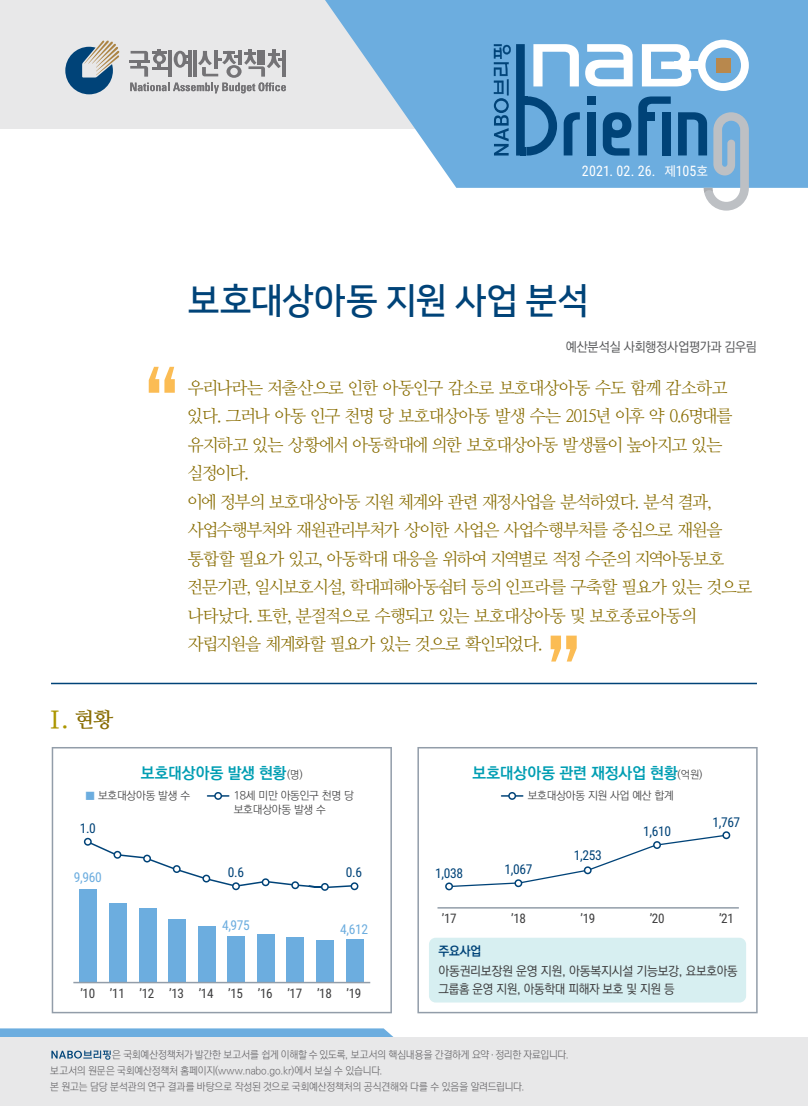
<style>
.page{position:relative;width:808px;height:1106px;background:#fff}
.page>*{position:absolute;margin:0;border:0;box-sizing:border-box;transform-origin:0 0}
.t1{font:35.7px "Nanum Square OTFB";letter-spacing:-.005em;color:#004378}
.t2{font:700 24px "Ko Pub Batang";color:#ac9601}
.t3{font:17.25px/28.5px "Nanum Myeongjo OTF";letter-spacing:-.055em;color:#886c00}
.t4{font:700 15.75px "Ko Pub Dotum";color:#009eb3}
.t5{font:14.4px "Roboto Condensed";letter-spacing:.01em;color:#fff}
.t6{font:13.5px "Roboto Condensed";letter-spacing:-.025em;color:#004378}
.t7{font:13.5px "Roboto Condensed";letter-spacing:-.025em;color:#6caddf}
.t8{font:13.2px "Roboto Condensed";letter-spacing:-.025em;color:#3e3e3f}
.t9{font:500 13.2px "Ko Pub Dotum";letter-spacing:-.025em;color:#595a5c}
.t10{font:500 12.75px/18px "Ko Pub Dotum";letter-spacing:-.02em;color:#3e3e3f}
.t11{font:700 12.75px "Ko Pub Dotum";color:#004378}
.t12{font:300 11.1px/13.4px "Ko Pub Dotum";letter-spacing:-.02em;color:#3e3e3f}
.t13{font:300 10.5px/15.8px "Ko Pub Dotum";letter-spacing:-.01em;color:#676669;scale:.96 1}
.s1{font-family:"Noto Sans CJ Kkr";font-size:13.2px}
.s2{font-family:"Nanum Myeongjo";font-size:21px;color:#886c00}
.s3{font-weight:300;font-size:10.95px;color:#3e3e3f}
.s4{font-size:10.5px;color:#6caddf}
</style>
<div class="page">
<div style="left:0;top:0;width:808px;height:128px;background:#e8e8e9"></div>
<svg style="left:325px;top:0;width:483px;height:188px;fill:#6caddf"></svg>
<svg style="left:494px;top:40px;width:255px;height:171px;background:#81b0d5"></svg>
<svg style="left:65px;top:40px;width:54px;height:54px"></svg>
<hr style="left:129px;top:60px;width:20px;height:3px;background:#747376">
<svg style="left:130px;top:49px;width:156px;height:44px"></svg>
<div style="left:0;top:1037px;width:808px;height:69px;background:#e8e8e9"></div>
<svg style="left:0;top:1028px;width:394px;height:31px"></svg>
<hr style="left:51px;top:682px;width:706px;height:2px;background:#004378">
<svg style="left:551px;top:635px;width:26px;height:26px"></svg>
<svg style="left:149px;top:367px;width:26px;height:26px"></svg>
<svg style="left:52px;top:747px;width:340px;height:266px"></svg>
<svg style="left:417px;top:747px;width:341px;height:266px"></svg>
<div style="left:80px;top:889px;width:17px;height:93px;background:#6caddf"></div>
<div style="left:109px;top:903px;width:17px;height:79px;background:#6caddf"></div>
<div style="left:139px;top:908px;width:17px;height:74px;background:#6caddf"></div>
<div style="left:169px;top:918px;width:17px;height:64px;background:#6caddf"></div>
<div style="left:198px;top:926px;width:17px;height:56px;background:#6caddf"></div>
<div style="left:228px;top:936px;width:17px;height:46px;background:#6caddf"></div>
<div style="left:257px;top:934px;width:17px;height:48px;background:#6caddf"></div>
<div style="left:287px;top:937px;width:17px;height:45px;background:#6caddf"></div>
<div style="left:316px;top:940px;width:17px;height:42px;background:#6caddf"></div>
<div style="left:346px;top:939px;width:17px;height:43px;background:#6caddf"></div>
<hr style="left:73px;top:981px;width:297px;height:2px;background:#929da9">
<div style="left:351px;top:882px;width:7px;height:8px;border:2px solid #004378;border-radius:50%"></div>
<div style="left:84px;top:837px;width:8px;height:8px;border:2px solid #004378;border-radius:50%"></div>
<div style="left:232px;top:882px;width:8px;height:8px;border:2px solid #004378;border-radius:50%"></div>
<svg style="left:86px;top:840px;width:270px;height:49px"></svg>
<div style="left:291px;top:881px;width:8px;height:8px;border:2px solid #004378;border-radius:50%"></div>
<div style="left:322px;top:883px;width:6px;height:7px;background:#fff;border-radius:50%"></div>
<div style="left:321px;top:883px;width:8px;height:7px;border:2px solid #004378;border-radius:50%"></div>
<div style="left:429px;top:937px;width:317px;height:65px;background:#d7eff1;border-radius:7px"></div>
<hr style="left:437px;top:907px;width:302px;height:1px;background:#929da9">
<div style="left:445px;top:882px;width:8px;height:8px;border:2px solid #004378;border-radius:50%"></div>
<svg style="left:446px;top:832px;width:283px;height:57px"></svg>
<div style="left:722px;top:831px;width:8px;height:8px;border:2px solid #004378;border-radius:50%"></div>
<p class="t5" style="left:582px;top:161px;width:128px">2021. 02. 26. <span class="s1">제</span>105<span class="s1">호</span></p>
<p class="t2" style="left:44px;top:707px;width:71px">Ⅰ. <span class="s2">현황</span></p>
<p class="t1" style="left:188px;top:282px;width:403px">보호대상아동 지원 사업 분석</p>
<p class="t9" style="left:566px;top:340px;width:193px">예산분석실 사회행정사업평가과 김우림</p>
<p class="t3" style="left:187px;top:373px;width:567px">우리나라는 저출산으로 인한 아동인구 감소로 보호대상아동 수도 함께 감소하고 있다. 그러나 아동 인구 천명 당 보호대상아동 발생 수는 2015년 이후 약 0.6명대를 유지하고 있는 상황에서 아동학대에 의한 보호대상아동 발생률이 높아지고 있는 실정이다.<br>이에 정부의 보호대상아동 지원 체계와 관련 재정사업을 분석하였다. 분석 결과, 사업수행부처와 재원관리부처가 상이한 사업은 사업수행부처를 중심으로 재원을 통합할 필요가 있고, 아동학대 대응을 위하여 지역별로 적정 수준의 지역아동보호 전문기관, 일시보호시설, 학대피해아동쉼터 등의 인프라를 구축할 필요가 있는 것으로 나타났다. 또한, 분절적으로 수행되고 있는 보호대상아동 및 보호종료아동의 자립지원을 체계화할 필요가 있는 것으로 확인되었다.</p>
<p class="t4" style="left:141px;top:765px;width:163px">보호대상아동 발생 현황<span class="s3">(명)</span></p>
<p class="t12" style="left:86px;top:789px;width:106px"><span class="s4">■</span> 보호대상아동 발생 수</p>
<p class="t12" style="left:234px;top:789px;width:121px">18세 미만 아동인구 천명 당 보호대상아동 발생 수</p>
<p class="t6" style="left:80px;top:818px;width:18px">1.0</p>
<p class="t7" style="left:74px;top:867px;width:29px">9,960</p>
<p class="t6" style="left:228px;top:863px;width:18px">0.6</p>
<p class="t6" style="left:346px;top:863px;width:18px">0.6</p>
<p class="t7" style="left:222px;top:915px;width:29px">4,975</p>
<p class="t7" style="left:340px;top:920px;width:29px">4,612</p>
<p class="t8" style="left:80px;top:984px;width:283px">’10 ’11 ’12 ’13 ’14 ’15 ’16 ’17 ’18 ’19</p>
<p class="t4" style="left:473px;top:765px;width:231px">보호대상아동 관련 재정사업 현황<span class="s3">(억원)</span></p>
<p class="t12" style="left:528px;top:789px;width:147px">보호대상아동 지원 사업 예산 합계</p>
<p class="t6" style="left:435px;top:863px;width:29px">1,038</p>
<p class="t6" style="left:504px;top:859px;width:29px">1,067</p>
<p class="t6" style="left:574px;top:846px;width:29px">1,253</p>
<p class="t6" style="left:643px;top:821px;width:29px">1,610</p>
<p class="t6" style="left:712px;top:812px;width:29px">1,767</p>
<p class="t8" style="left:442px;top:908px;width:16px">’17</p>
<p class="t8" style="left:511px;top:908px;width:16px">’18</p>
<p class="t8" style="left:580px;top:908px;width:16px">’19</p>
<p class="t8" style="left:650px;top:908px;width:16px">’20</p>
<p class="t8" style="left:719px;top:908px;width:16px">’21</p>
<p class="t11" style="left:438px;top:944px;width:45px">주요사업</p>
<p class="t10" style="left:438px;top:962px;width:301px">아동권리보장원 운영 지원, 아동복지시설 기능보강, 요보호아동 그룹홈 운영 지원, 아동학대 피해자 보호 및 지원 등</p>
<p class="t13" style="left:50px;top:1047px;width:542px;text-indent:62px">은 국회예산정책처가 발간한 보고서를 쉽게 이해할 수 있도록, 보고서의 핵심내용을 간결하게 요약ㆍ정리한 자료입니다. 보고서의 원문은 국회예산정책처 홈페이지(www.nabo.go.kr)에서 보실 수 있습니다.<br>본 원고는 담당 분석관의 연구 결과를 바탕으로 작성된 것으로 국회예산정책처의 공식견해와 다를 수 있음을 알려드립니다.</p>
</div>
